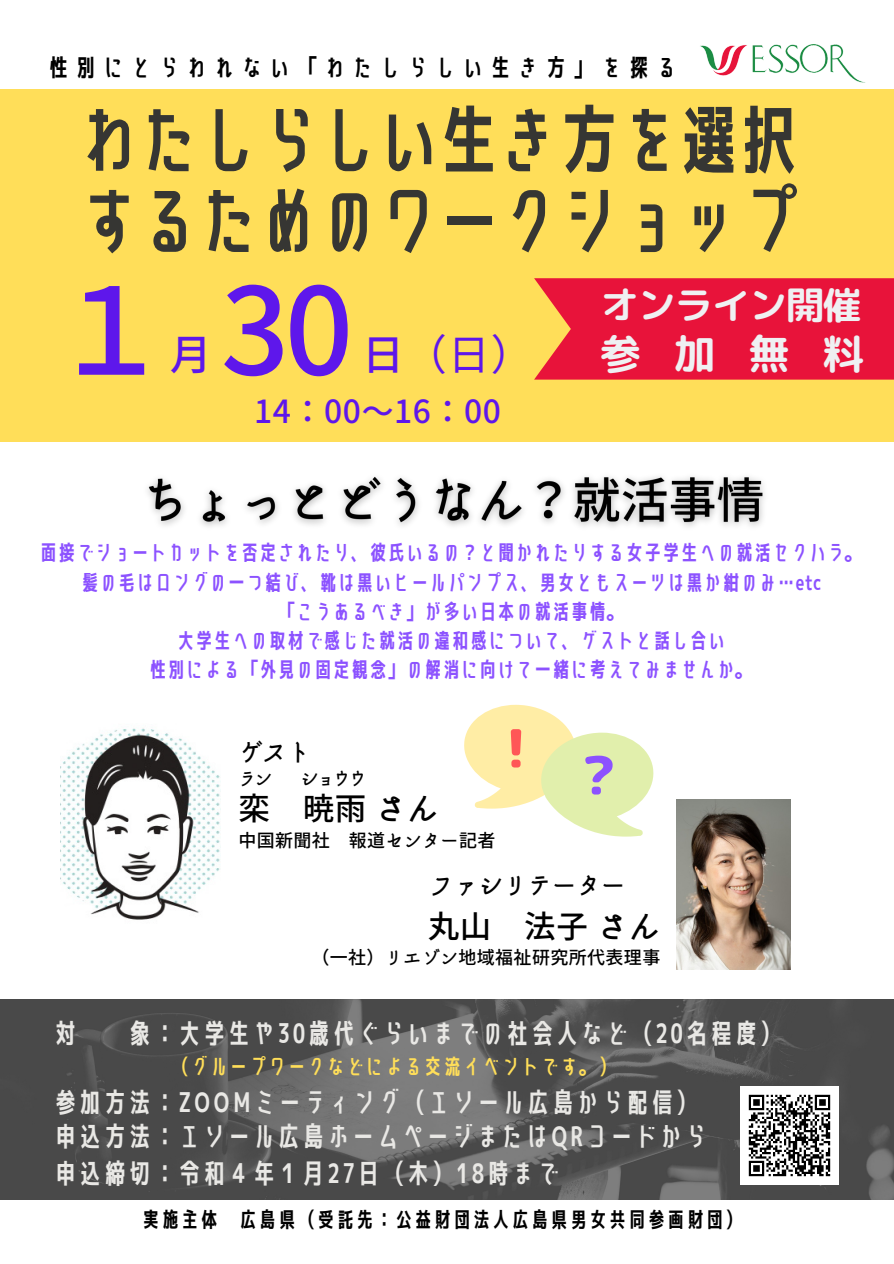
<style>
.page{position:relative;width:894px;height:1264px;background:#fff}
.page>*{position:absolute;margin:0;border:0;box-sizing:border-box;transform-origin:0 0}
.t1{font:500 120.15px "irohakaku C";color:#5e17eb}
.t2{font:74.85px/80.7px "Senobi Gothic Bold";letter-spacing:-.2em;color:#363633}
.t3{font:52.5px "rounded mplus 1 p heavy";color:#8c52ff}
.t4{font:52.5px "rounded mplus 1 p heavy";color:#ff5757}
.t5{font:42px "irohakaku C";color:#5e17eb}
.t6{font:500 42px "irohakaku C";color:#5e17eb}
.t7{font:41.25px "rounded mplus 1 p bold";color:#eff0f2}
.t8{font:38.25px "rounded mplus 1 p bold";letter-spacing:-.03em;color:#eff0f2}
.t9{font:500 31.8px "irohakaku C";letter-spacing:.02em;color:#5e17eb}
.t10{font:500 31.5px "irohakaku C";letter-spacing:.02em;color:#000}
.t11{font:27px "Senobi Gothic Bold";letter-spacing:-.08em;color:#e9e8e5}
.t12{font:24px "Senobi Gothic Bold";letter-spacing:.15em;color:#000}
.t13{font:500 24px "irohakaku C";letter-spacing:.02em;color:#000}
.t14{font:21px "Senobi Gothic Bold";letter-spacing:-.125em;color:#8c52ff}
.t15{font:21px "Senobi Gothic Bold";letter-spacing:-.075em;color:#000}
.t16{font:21px "Senobi Gothic Bold";letter-spacing:-.075em;color:#ffde59}
.t17{font:500 18px "irohakaku C";letter-spacing:.02em;color:#000}
.s1{font-weight:500}
</style>
<div class="page">
<div style="left:0;top:89px;width:893px;height:352px;background:#ffde59"></div>
<img style="left:700px;top:44px;width:166px;height:39px">
<img style="left:0;top:999px;width:893px;height:200px">
<div style="left:534px;top:278px;width:359px;height:101px;background:#e8133a"></div>
<img style="left:676px;top:799px;width:114px;height:170px">
<img style="left:61px;top:728px;width:159px;height:192px">
<svg style="left:464px;top:704px;width:189px;height:132px"></svg>
<img style="left:740px;top:1086px;width:98px;height:98px">
<img style="left:148px;top:476px;width:616px;height:51px">
<p class="t12" style="left:47px;top:51px;width:633px">性別にとらわれない「わたしらしい生き方」を探る</p>
<p class="t2" style="left:72px;top:99px;width:735px">わたしらしい生き方を選択するためのワークショップ</p>
<p class="t1" style="left:51px;top:245px;width:304px">１ 30</p>
<p class="t9" style="left:254px;top:389px;width:248px">14：00～16：00</p>
<p class="t8" style="left:600px;top:278px;width:262px">オンライン開催</p>
<p class="t6" style="left:170px;top:325px;width:44px">月</p>
<p class="t5" style="left:362px;top:325px;width:172px"><span class="s1">日</span>（日）</p>
<p class="t7" style="left:599px;top:324px;width:266px">参加無料</p>
<p class="t14" style="left:38px;top:538px;width:828px">面接でショートカットを否定されたり、彼氏いるの？と聞かれたりする女子学生への就活セクハラ。</p>
<p class="t14" style="left:80px;top:567px;width:744px">髪の毛はロングの一つ結び、靴は黒いヒールパンプス、男女ともスーツは黒か紺のみ…etc</p>
<p class="t14" style="left:276px;top:597px;width:352px">「こうあるべき」が多い日本の就活事情。</p>
<p class="t14" style="left:175px;top:626px;width:553px">大学生への取材で感じた就活の違和感について、ゲストと話し合い</p>
<p class="t14" style="left:148px;top:655px;width:608px">性別による「外見の固定観念」の解消に向けて一緒に考えてみませんか。</p>
<p class="t13" style="left:238px;top:735px;width:75px">ゲスト</p>
<p class="t17" style="left:238px;top:766px;width:36px">ラン</p>
<p class="t17" style="left:300px;top:766px;width:68px">ショウウ</p>
<p class="t10" style="left:238px;top:786px;width:202px">栾 暁雨さん</p>
<p class="t17" style="left:238px;top:828px;width:258px">中国新聞社 報道センター記者</p>
<p class="t4" style="left:504px;top:711px;width:25px">!</p>
<p class="t3" style="left:582px;top:738px;width:35px">?</p>
<p class="t13" style="left:429px;top:868px;width:197px">ファシリテーター</p>
<p class="t10" style="left:427px;top:904px;width:234px">丸山 法子さん</p>
<p class="t17" style="left:311px;top:944px;width:350px">（一社）リエゾン地域福祉研究所代表理事</p>
<p class="t11" style="left:52px;top:1014px;width:29px">対</p>
<p class="t11" style="left:126px;top:1014px;width:659px">象：大学生や30歳代ぐらいまでの社会人など（20名程度）</p>
<p class="t16" style="left:170px;top:1052px;width:450px">（グループワークなどによる交流イベントです。）</p>
<p class="t11" style="left:52px;top:1083px;width:650px">参加方法：ZOOMミーティング（エソール広島から配信）</p>
<p class="t11" style="left:52px;top:1117px;width:659px">申込方法：エソール広島ホームページまたはQRコードから</p>
<p class="t11" style="left:52px;top:1154px;width:510px">申込締切：令和４年１月27日（木）18時まで</p>
<p class="t15" style="left:140px;top:1204px;width:605px">実施主体 広島県（受託先：公益財団法人広島県男女共同参画財団）</p>
</div>
